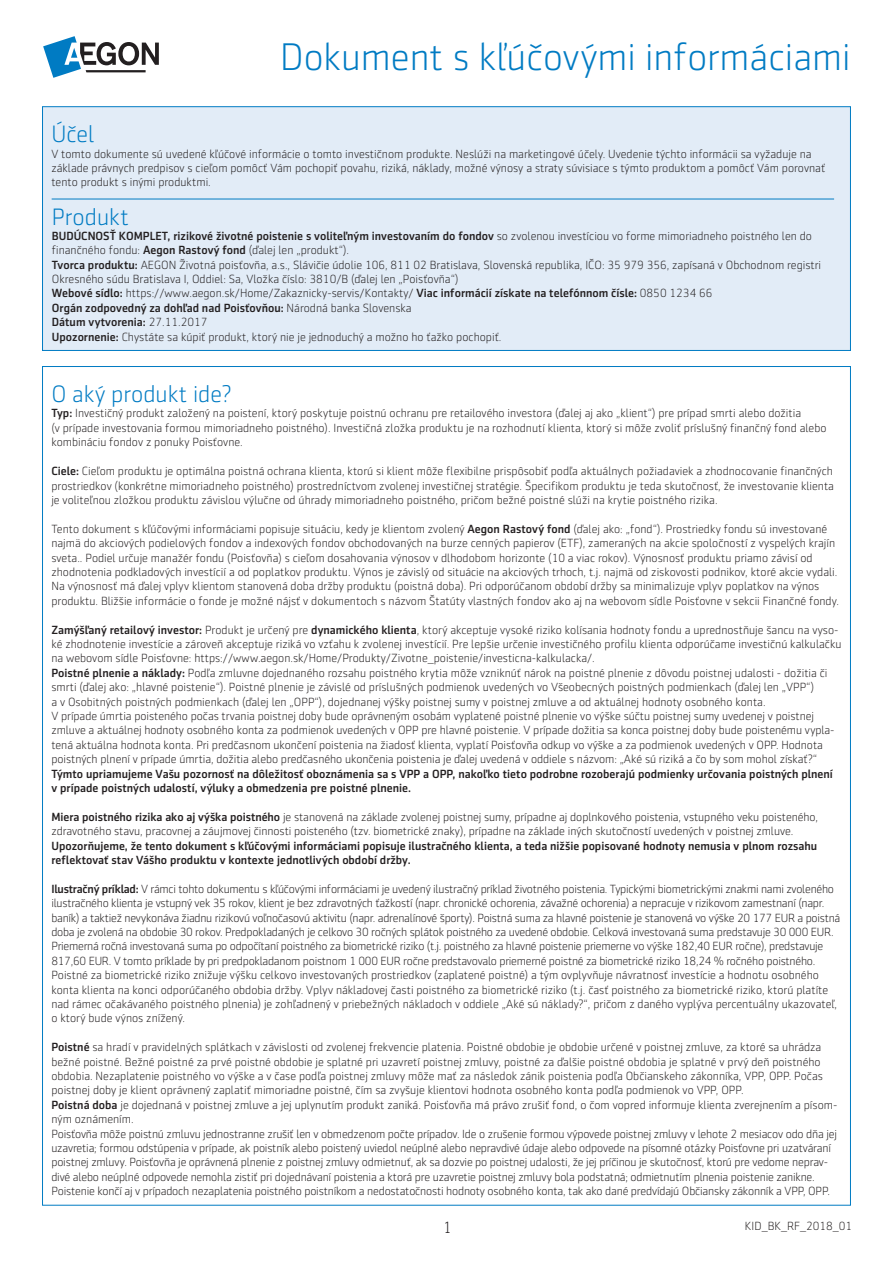
<style>
.page{position:relative;width:893px;height:1263px;background:#fff}
.page>*{position:absolute;margin:0;border:0;box-sizing:border-box;transform-origin:0 0}
.t1{font:300 39px "Sentico Sans DT";color:#007bc3}
.t2{font:300 24px "Sentico Sans DT";color:#007bc3}
.t3{font:300 16.5px "Sentico Sans DT Cond";color:#231f20}
.t4{font:300 12px/14.4px "Sentico Sans DT";color:#231f20}
.t5{font:300 12px/14.4px "Sentico Sans DT";letter-spacing:-.02em;color:#231f20}
.t6{font:500 12px/14.4px "Sentico Sans DT";color:#231f20}
.s1{font-weight:500}
</style>
<div class="page">
<div style="left:43px;top:107px;width:807px;height:243px;background:#e2ecf7"></div>
<div style="left:42px;top:106px;width:809px;height:245px;border:1px solid #007bc3"></div>
<svg style="left:43px;top:36px;width:116px;height:42px"></svg>
<hr style="left:52px;top:199px;width:782px;height:1px;background:#007bc3">
<h1 class="t1" style="left:280px;top:42px;width:572px">Dokument s kľúčovými informáciami</h1>
<h2 class="t2" style="left:51px;top:125px;width:45px">Účel</h2>
<p class="t4" style="left:51px;top:147px;width:775px">V tomto dokumente sú uvedené kľúčové informácie o tomto investičnom produkte. Neslúži na marketingové účely. Uvedenie týchto informácii sa vyžaduje na základe právnych predpisov s cieľom pomôcť Vám pochopiť povahu, riziká, náklady, možné výnosy a straty súvisiace s týmto produktom a pomôcť Vám porovnať tento produkt s inými produktmi.</p>
<h2 class="t2" style="left:52px;top:208px;width:78px">Produkt</h2>
<p class="t4" style="left:52px;top:229px;width:771px"><span class="s1">BUDÚCNOSŤ KOMPLET, rizikové životné poistenie s voliteľným investovaním do fondov</span> so zvolenou investíciou vo forme mimoriadneho poistného len do finančného fondu: <span class="s1">Aegon Rastový fond</span> (ďalej len „produkt“).<br><span class="s1">Tvorca produktu:</span> AEGON Životná poisťovňa, a.s., Slávičie údolie 106, 811 02 Bratislava, Slovenská republika, IČO: 35 979 356, zapísaná v Obchodnom registri Okresného súdu Bratislava I, Oddiel: Sa, Vložka číslo: 3810/B (ďalej len „Poisťovňa“)<br><span class="s1">Webové sídlo:</span> https://www.aegon.sk/Home/Zakaznicky-servis/Kontakty/ <span class="s1">Viac informácií získate na telefónnom čísle:</span> 0850 1234 66<br><span class="s1">Orgán zodpovedný za dohľad nad Poisťovňou:</span> Národná banka Slovenska<br><span class="s1">Dátum vytvorenia:</span> 27.11.2017<br><span class="s1">Upozornenie:</span> Chystáte sa kúpiť produkt, ktorý nie je jednoduchý a možno ho ťažko pochopiť.</p>
<h2 class="t2" style="left:51px;top:384px;width:182px">O aký produkt ide?</h2>
<p class="t4" style="left:51px;top:407px;width:777px"><span class="s1">Typ:</span> Investičný produkt založený na poistení, ktorý poskytuje poistnú ochranu pre retailového investora (ďalej aj ako „klient“) pre prípad smrti alebo dožitia<br>(v prípade investovania formou mimoriadneho poistného). Investičná zložka produktu je na rozhodnutí klienta, ktorý si môže zvoliť príslušný finančný fond alebo kombináciu fondov z ponuky Poisťovne.</p>
<p class="t4" style="left:51px;top:465px;width:784px;text-align:justify"><span class="s1">Ciele:</span> Cieľom produktu je optimálna poistná ochrana klienta, ktorú si klient môže flexibilne prispôsobiť podľa aktuálnych požiadaviek a zhodnocovanie finančných prostriedkov (konkrétne mimoriadneho poistného) prostredníctvom zvolenej investičnej stratégie. Špecifikom produktu je teda skutočnosť, že investovanie klienta je voliteľnou zložkou produktu závislou výlučne od úhrady mimoriadneho poistného, pričom bežné poistné slúži na krytie poistného rizika.</p>
<p class="t4" style="left:51px;top:522px;width:789px">Tento dokument s kľúčovými informáciami popisuje situáciu, kedy je klientom zvolený <span class="s1">Aegon Rastový fond</span> (ďalej ako: „fond“). Prostriedky fondu sú investované najmä do akciových podielových fondov a indexových fondov obchodovaných na burze cenných papierov (ETF), zameraných na akcie spoločností z vyspelých krajín sveta.. Podiel určuje manažér fondu (Poisťovňa) s cieľom dosahovania výnosov v dlhodobom horizonte (10 a viac rokov). Výnosnosť produktu priamo závisí od zhodnotenia podkladových investícií a od poplatkov produktu. Výnos je závislý od situácie na akciových trhoch, t.j. najmä od ziskovosti podnikov, ktoré akcie vydali.<br>Na výnosnosť má ďalej vplyv klientom stanovená doba držby produktu (poistná doba). Pri odporúčanom období držby sa minimalizuje vplyv poplatkov na výnos produktu. Bližšie informácie o fonde je možné nájsť v dokumentoch s názvom Štatúty vlastných fondov ako aj na webovom sídle Poisťovne v sekcii Finančné fondy.</p>
<p class="t4" style="left:51px;top:623px;width:792px"><span class="s1">Zamýšľaný retailový investor:</span> Produkt je určený pre <span class="s1">dynamického klienta</span>, ktorý akceptuje vysoké riziko kolísania hodnoty fondu a uprednostňuje šancu na vyso&shy;ké zhodnotenie investície a zároveň akceptuje riziká vo vzťahu k zvolenej investícií. Pre lepšie určenie investičného profilu klienta odporúčame investičnú kalkulačku na webovom sídle Poisťovne: https://www.aegon.sk/Home/Produkty/Zivotne_poistenie/investicna-kalkulacka/.<br><span class="s1">Poistné plnenie a náklady:</span> Podľa zmluvne dojednaného rozsahu poistného krytia môže vzniknúť nárok na poistné plnenie z dôvodu poistnej udalosti - dožitia či smrti (ďalej ako: „hlavné poistenie“). Poistné plnenie je závislé od príslušných podmienok uvedených vo Všeobecných poistných podmienkach (ďalej len „VPP“)<br>a v Osobitných poistných podmienkach (ďalej len „OPP“), dojednanej výšky poistnej sumy v poistnej zmluve a od aktuálnej hodnoty osobného konta.<br>V prípade úmrtia poisteného počas trvania poistnej doby bude oprávneným osobám vyplatené poistné plnenie vo výške súčtu poistnej sumy uvedenej v poistnej zmluve a aktuálnej hodnoty osobného konta za podmienok uvedených v OPP pre hlavné poistenie. V prípade dožitia sa konca poistnej doby bude poistenému vypla&shy;tená aktuálna hodnota konta. Pri predčasnom ukončení poistenia na žiadosť klienta, vyplatí Poisťovňa odkup vo výške a za podmienok uvedených v OPP. Hodnota poistných plnení v prípade úmrtia, dožitia alebo predčasného ukončenia poistenia je ďalej uvedená v oddiele s názvom: „Aké sú riziká a čo by som mohol získať?“</p>
<p class="t6" style="left:51px;top:767px;width:783px">Týmto upriamujeme Vašu pozornosť na dôležitosť oboznámenia sa s VPP a OPP, nakoľko tieto podrobne rozoberajú podmienky určovania poistných plnení v prípade poistných udalostí, výluky a obmedzenia pre poistné plnenie.</p>
<p class="t4" style="left:51px;top:810px;width:768px"><span class="s1">Miera poistného rizika ako aj výška poistného</span> je stanovená na základe zvolenej poistnej sumy, prípadne aj doplnkového poistenia, vstupného veku poisteného, zdravotného stavu, pracovnej a záujmovej činnosti poisteného (tzv. biometrické znaky), prípadne na základe iných skutočností uvedených v poistnej zmluve.</p>
<p class="t6" style="left:51px;top:839px;width:767px">Upozorňujeme, že tento dokument s kľúčovými informáciami popisuje ilustračného klienta, a teda nižšie popisované hodnoty nemusia v plnom rozsahu reflektovať stav Vášho produktu v kontexte jednotlivých období držby.</p>
<p class="t5" style="left:51px;top:882px;width:790px"><span class="s1">Ilustračný príklad:</span> V rámci tohto dokumentu s kľúčovými informáciami je uvedený ilustračný príklad životného poistenia. Typickými biometrickými znakmi nami zvoleného ilustračného klienta je vstupný vek 35 rokov, klient je bez zdravotných ťažkostí (napr. chronické ochorenia, závažné ochorenia) a nepracuje v rizikovom zamestnaní (napr. baník) a taktiež nevykonáva žiadnu rizikovú voľnočasovú aktivitu (napr. adrenalínové športy). Poistná suma za hlavné poistenie je stanovená vo výške 20 177 EUR a poistná doba je zvolená na obdobie 30 rokov. Predpokladaných je celkovo 30 ročných splátok poistného za uvedené obdobie. Celková investovaná suma predstavuje 30 000 EUR.<br>Priemerná ročná investovaná suma po odpočítaní poistného za biometrické riziko (t.j. poistného za hlavné poistenie priemerne vo výške 182,40 EUR ročne), predstavuje 817,60 EUR. V tomto príklade by pri predpokladanom poistnom 1 000 EUR ročne predstavovalo priemerné poistné za biometrické riziko 18,24 % ročného poistného.<br>Poistné za biometrické riziko znižuje výšku celkovo investovaných prostriedkov (zaplatené poistné) a tým ovplyvňuje návratnosť investície a hodnotu osobného konta klienta na konci odporúčaného obdobia držby. Vplyv nákladovej časti poistného za biometrické riziko (t.j. časť poistného za biometrické riziko, ktorú platíte nad rámec očakávaného poistného plnenia) je zohľadnený v priebežných nákladoch v oddiele „Aké sú náklady?“, pričom z daného vyplýva percentuálny ukazovateľ, o ktorý bude výnos znížený.</p>
<p class="t4" style="left:51px;top:1041px;width:787px"><span class="s1">Poistné</span> sa hradí v pravidelných splátkach v závislosti od zvolenej frekvencie platenia. Poistné obdobie je obdobie určené v poistnej zmluve, za ktoré sa uhrádza bežné poistné. Bežné poistné za prvé poistné obdobie je splatné pri uzavretí poistnej zmluvy, poistné za ďalšie poistné obdobia je splatné v prvý deň poistného obdobia. Nezaplatenie poistného vo výške a v čase podľa poistnej zmluvy môže mať za následok zánik poistenia podľa Občianskeho zákonníka, VPP, OPP. Počas poistnej doby je klient oprávnený zaplatiť mimoriadne poistné, čím sa zvyšuje klientovi hodnota osobného konta podľa podmienok vo VPP, OPP.<br><span class="s1">Poistná doba</span> je dojednaná v poistnej zmluve a jej uplynutím produkt zaniká. Poisťovňa má právo zrušiť fond, o čom vopred informuje klienta zverejnením a písom&shy;ným oznámením.<br>Poisťovňa môže poistnú zmluvu jednostranne zrušiť len v obmedzenom počte prípadov. Ide o zrušenie formou výpovede poistnej zmluvy v lehote 2 mesiacov odo dňa jej uzavretia; formou odstúpenia v prípade, ak poistník alebo poistený uviedol neúplné alebo nepravdivé údaje alebo odpovede na písomné otázky Poisťovne pri uzatváraní poistnej zmluvy. Poisťovňa je oprávnená plnenie z poistnej zmluvy odmietnuť, ak sa dozvie po poistnej udalosti, že jej príčinou je skutočnosť, ktorú pre vedome neprav&shy;divé alebo neúplné odpovede nemohla zistiť pri dojednávaní poistenia a ktorá pre uzavretie poistnej zmluvy bola podstatná; odmietnutím plnenia poistenie zanikne.<br>Poistenie končí aj v prípadoch nezaplatenia poistného poistníkom a nedostatočnosti hodnoty osobného konta, tak ako dané predvídajú Občiansky zákonník a VPP, OPP.</p>
<h3 class="t3" style="left:443px;top:1221px;width:9px">1</h3>
<p class="t4" style="left:745px;top:1220px;width:109px">KID_BK_RF_2018_01</p>
</div>
